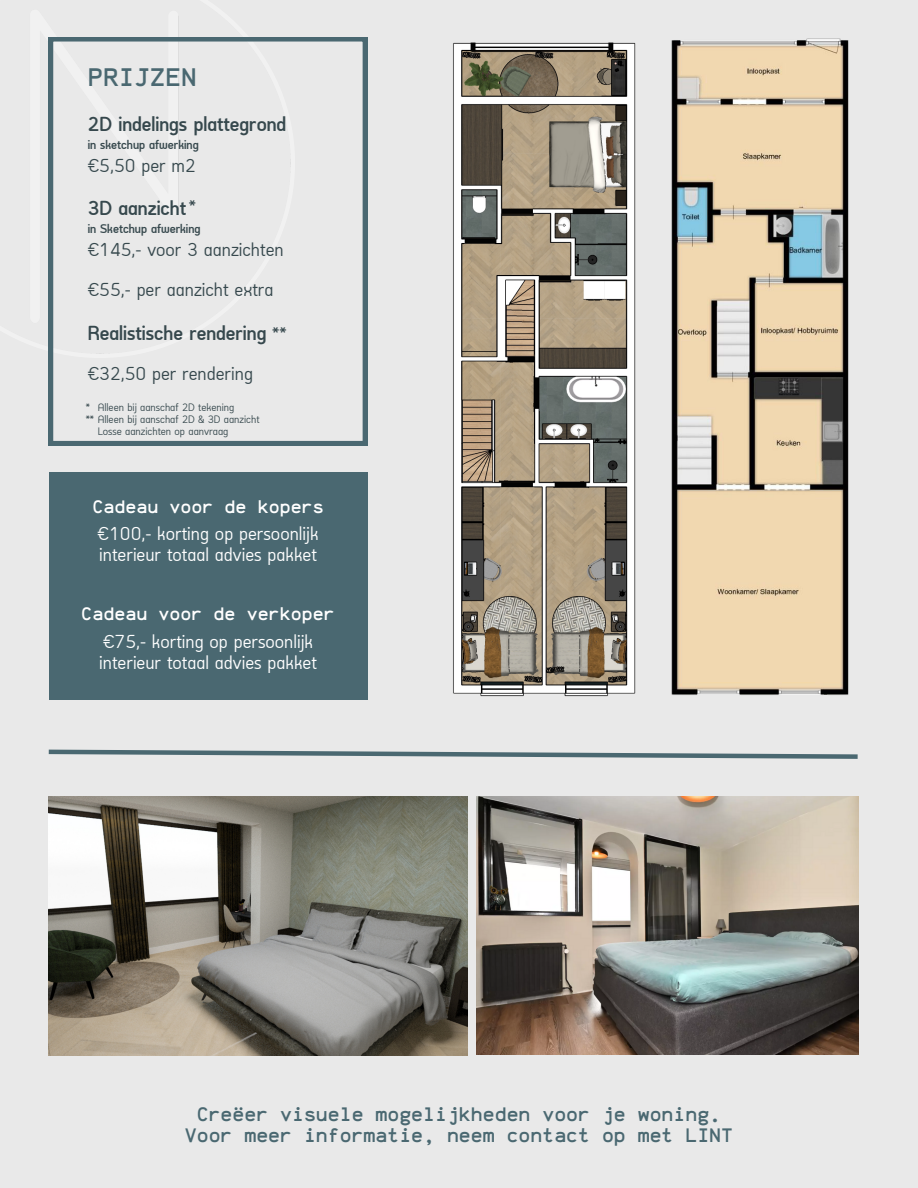
<style>
.page{position:relative;width:918px;height:1188px;background:#e9e9e9}
.page>*{position:absolute;margin:0;border:0;box-sizing:border-box;transform-origin:0 0}
.t1{font:25.95px "Anka Coder b";color:#4a6871}
.t2{font:19.95px "Anka Coder b";color:#4a6871}
.t3{font:700 19.8px "Arch TH";color:#36484d}
.t4{font:18.3px/21.3px "Arch TH";color:#fff}
.t5{font:18.3px "Arch TH";color:#36484d}
.t6{font:18.3px "Anka Coder b";color:#fff}
.t7{font:700 12.3px "Arch TH";color:#36484d}
.t8{font:10.5px "Arch TH";color:#36484d}
.s1{font-weight:400;font-size:18px}
</style>
<div class="page">
<img style="left:453px;top:42px;width:183px;height:655px">
<svg style="left:49px;top:37px;width:318px;height:408px"></svg>
<img style="left:671px;top:38px;width:178px;height:657px">
<img style="left:49px;top:797px;width:418px;height:258px">
<div style="left:49px;top:472px;width:318px;height:227px;background:#4a6871"></div>
<svg style="left:48px;top:749px;width:810px;height:10px"></svg>
<img style="left:477px;top:797px;width:381px;height:257px">
<p class="t1" style="left:88px;top:63px;width:110px">PRIJZEN</p>
<p class="t3" style="left:88px;top:111px;width:200px">2D indelings plattegrond</p>
<p class="t7" style="left:88px;top:137px;width:112px">in sketchup afwerking</p>
<p class="t5" style="left:88px;top:154px;width:110px">€5,50 per m2</p>
<p class="t3" style="left:88px;top:195px;width:110px">3D aanzicht<span class="s1">*</span></p>
<p class="t7" style="left:88px;top:221px;width:114px">in Sketchup afwerking</p>
<p class="t5" style="left:88px;top:238px;width:197px">€145,- voor 3 aanzichten</p>
<p class="t5" style="left:88px;top:279px;width:187px">€55,- per aanzicht extra</p>
<p class="t3" style="left:88px;top:320px;width:200px">Realistische rendering <span class="s1">**</span></p>
<p class="t5" style="left:88px;top:363px;width:167px">€32,50 per rendering</p>
<p class="t8" style="left:98px;top:401px;width:138px">Alleen bij aanschaf 2D tekening</p>
<p class="t8" style="left:98px;top:425px;width:132px">Losse aanzichten op aanvraag</p>
<p class="t8" style="left:86px;top:401px;width:6px">*</p>
<p class="t8" style="left:86px;top:413px;width:175px">** Alleen bij aanschaf 2D &amp; 3D aanzicht</p>
<p class="t6" style="left:92px;top:497px;width:233px">Cadeau voor de kopers</p>
<p class="t4" style="left:98px;top:524px;width:222px">€100,- korting op persoonlijk interieur totaal advies pakket</p>
<p class="t6" style="left:81px;top:604px;width:255px">Cadeau voor de verkoper</p>
<p class="t4" style="left:99px;top:633px;width:219px">€75,- korting op persoonlijk interieur totaal advies pakket</p>
<p class="t2" style="left:197px;top:1104px;width:526px">Creëer visuele mogelijkheden voor je woning.</p>
<p class="t2" style="left:185px;top:1124px;width:550px">Voor meer informatie, neem contact op met LINT</p>
</div>
